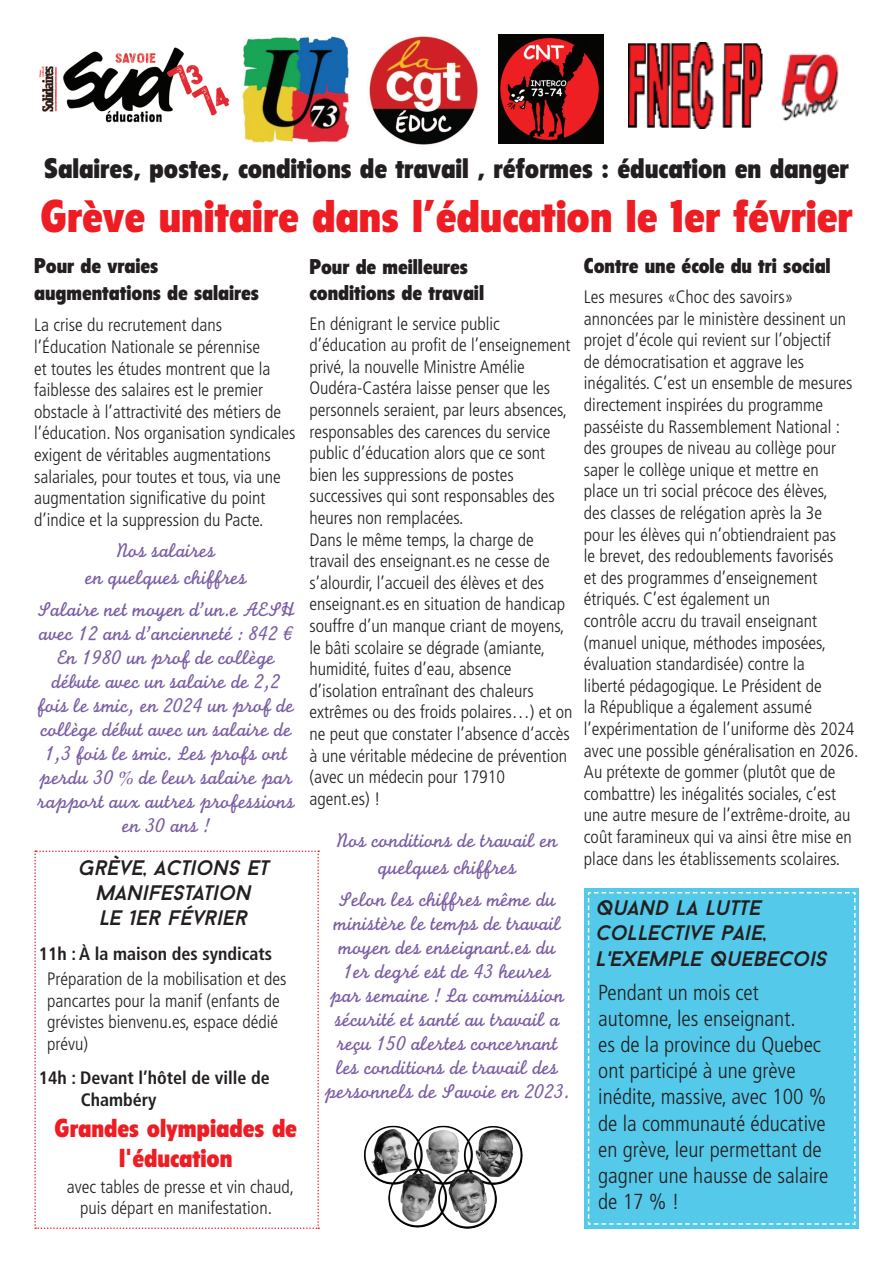
<style>
.page{position:relative;width:893px;height:1263px;background:#fff}
.page>*{position:absolute;margin:0;border:0;box-sizing:border-box;transform-origin:0 0}
.t1{font:900 condensed 45px "Flyer LT Std";color:#ee1d23}
.t2{font:900 condensed 27.75px "Flyer LT Std";color:#231f20}
.t3{font:900 condensed 25.5px/30.6px "Flyer LT Std";color:#ee1d23;text-align:center}
.t4{font:300 condensed 21.75px/26.1px "Frutiger LT Std";color:#231f20}
.t5{font:21px/24px "Monoline Script MT Std";color:#7a5da4;text-align:center}
.t6{font:900 condensed 21px/27px "Flyer LT Std";color:#231f20}
.t7{font:italic 21px/25.2px "Baron Neue";color:#231f20;text-align:center}
.t8{font:300 condensed 18px/21.6px "Frutiger LT Std";color:#231f20}
.t9{font:700 condensed 18px/21.6px "Frutiger LT Std";color:#231f20}
</style>
<div class="page">
<svg style="left:34px;top:850px;width:285px;height:379px"></svg>
<img style="left:39px;top:47px;width:191px;height:76px">
<img style="left:242px;top:36px;width:108px;height:107px">
<img style="left:369px;top:36px;width:109px;height:109px">
<div style="left:584px;top:889px;width:275px;height:340px;background:#55c9e9"></div>
<svg style="left:587px;top:892px;width:269px;height:333px"></svg>
<img style="left:364px;top:1126px;width:159px;height:103px">
<img style="left:499px;top:35px;width:105px;height:109px">
<img style="left:628px;top:43px;width:135px;height:85px">
<img style="left:781px;top:53px;width:58px;height:69px">
<h2 class="t2" style="left:44px;top:152px;width:806px">Salaires, postes, conditions de travail , réformes : éducation en danger</h2>
<h1 class="t1" style="left:40px;top:190px;width:814px">Grève unitaire dans l’éducation le 1er février</h1>
<p class="t6" style="left:34px;top:252px;width:226px">Pour de vraies augmentations de salaires</p>
<p class="t8" style="left:34px;top:315px;width:263px">La crise du recrutement dans l’Éducation Nationale se pérennise<br>et toutes les études montrent que la faiblesse des salaires est le premier obstacle à l’attractivité des métiers de l’éducation. Nos organisation syndicales exigent de véritables augmentations salariales, pour toutes et tous, via une augmentation significative du point d’indice et la suppression du Pacte.</p>
<p class="t6" style="left:584px;top:252px;width:248px">Contre une école du tri social</p>
<p class="t8" style="left:584px;top:286px;width:276px">Les mesures «Choc des savoirs» annoncées par le ministère dessinent un projet d’école qui revient sur l’objectif<br>de démocratisation et aggrave les inégalités. C’est un ensemble de mesures directement inspirées du programme passéiste du Rassemblement National : des groupes de niveau au collège pour saper le collège unique et mettre en<br>place un tri social précoce des élèves,<br>des classes de relégation après la 3e<br>pour les élèves qui n’obtiendraient pas<br>le brevet, des redoublements favorisés<br>et des programmes d’enseignement étriqués. C’est également un<br>contrôle accru du travail enseignant (manuel unique, méthodes imposées, évaluation standardisée) contre la<br>liberté pédagogique. Le Président de<br>la République a également assumé l’expérimentation de l’uniforme dès 2024 avec une possible généralisation en 2026.<br>Au prétexte de gommer (plutôt que de combattre) les inégalités sociales, c’est une autre mesure de l’extrême-droite, au coût faramineux qui va ainsi être mise en place dans les établissements scolaires.</p>
<p class="t6" style="left:309px;top:254px;width:176px;line-height:25.2px">Pour de meilleures conditions de travail</p>
<p class="t8" style="left:309px;top:313px;width:265px">En dénigrant le service public d’éducation au profit de l’enseignement privé, la nouvelle Ministre Amélie Oudéra-Castéra laisse penser que les personnels seraient, par leurs absences, responsables des carences du service public d’éducation alors que ce sont bien les suppressions de postes successives qui sont responsables des heures non remplacées.<br>Dans le même temps, la charge de travail des enseignant.es ne cesse de s’alourdir, l’accueil des élèves et des enseignant.es en situation de handicap souffre d’un manque criant de moyens, le bâti scolaire se dégrade (amiante, humidité, fuites d’eau, absence d’isolation entraînant des chaleurs extrêmes ou des froids polaires…) et on ne peut que constater l’absence d‘accès à une véritable médecine de prévention (avec un médecin pour 17910<br>agent.es) !</p>
<p class="t5" style="left:85px;top:537px;width:163px;line-height:27px">Nos salaires<br>en quelques chiffres</p>
<p class="t5" style="left:37px;top:597px;width:259px">Salaire net moyen d’un.e AESH avec 12 ans d’ancienneté : 842 €<br>En 1980 un prof de collège débute avec un salaire de 2,2 fois le smic, en 2024 un prof de collège début avec un salaire de<br>1,3 fois le smic. Les profs ont perdu 30 % de leur salaire par rapport aux autres professions en 30 ans !</p>
<p class="t5" style="left:337px;top:827px;width:223px;line-height:27px">Nos conditions de travail en quelques chiffres</p>
<p class="t5" style="left:325px;top:887px;width:246px">Selon les chiffres même du ministère le temps de travail moyen des enseignant.es du<br>1er degré est de 43 heures<br>par semaine ! La commission sécurité et santé au travail a reçu 150 alertes concernant les conditions de travail des personnels de Savoie en 2023.</p>
<p class="t7" style="left:598px;top:895px;width:233px;text-align:left">QUAND LA LUTTE<br>COLLECTIVE PAIE,<br>L'EXEMPLE QUEBECOIS</p>
<p class="t7" style="left:80px;top:854px;width:192px">GRÈVE, ACTIONS ET<br>MANIFESTATION<br>LE 1ER FÉVRIER</p>
<p class="t9" style="left:39px;top:943px;width:235px">11h : À la maison des syndicats</p>
<p class="t8" style="left:47px;top:968px;width:241px">Préparation de la mobilisation et des pancartes pour la manif (enfants de grévistes bienvenu.es, espace dédié prévu)</p>
<p class="t9" style="left:81px;top:1067px;width:191px;text-indent:-42px">14h : Devant l’hôtel de ville de<br>Chambéry</p>
<h3 class="t3" style="left:55px;top:1112px;width:244px">Grandes olympiades de l'éducation</h3>
<p class="t8" style="left:67px;top:1176px;width:229px;text-align:center">avec tables de presse et vin chaud, puis départ en manifestation.</p>
<p class="t4" style="left:598px;top:980px;width:232px">Pendant un mois cet automne, les enseignant.<br>es de la province du Quebec ont participé à une grève inédite, massive, avec 100 % de la communauté éducative en grève, leur permettant de gagner une hausse de salaire de 17 % !</p>
</div>
